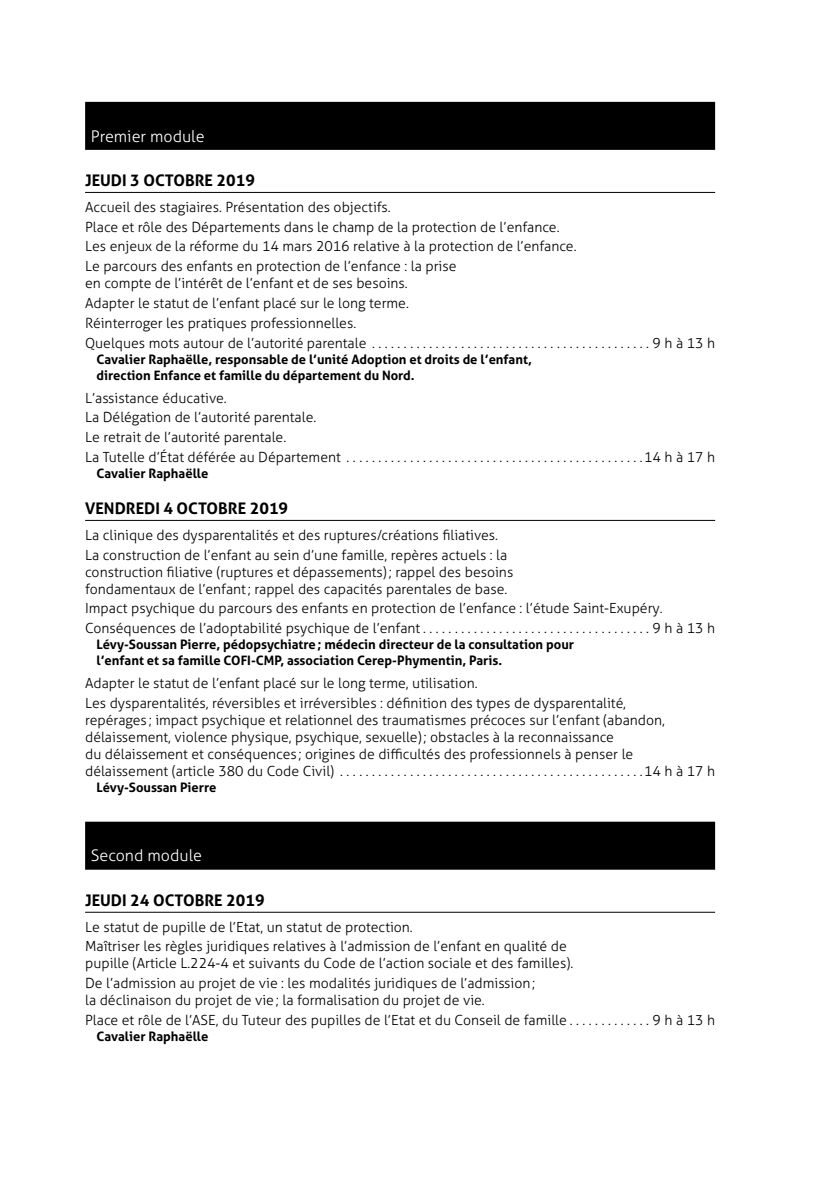
<style>
.page{position:relative;width:840px;height:1191px;background:#fff}
.page>*{position:absolute;margin:0;border:0;box-sizing:border-box;transform-origin:0 0}
.t1{font:700 16px "Aller";color:#000}
.t2{font:300 16px "Aller";color:#fff}
.t3{font:300 14px/19.8px "Aller";color:#000}
.t4{font:700 13px/16px "Aller";color:#000}
</style>
<div class="page">
<hr style="left:0;top:28px;width:1px;height:1134px;background:#82a1cc">
<div style="left:85px;top:102px;width:629px;height:48px;background:#000"></div>
<hr style="left:85px;top:192px;width:629px;height:1px;background:#000">
<hr style="left:85px;top:520px;width:629px;height:1px;background:#000">
<div style="left:85px;top:821px;width:629px;height:48px;background:#000"></div>
<hr style="left:85px;top:911px;width:629px;height:1px;background:#000">
<p class="t2" style="left:91px;top:126px;width:115px">Premier module</p>
<p class="t1" style="left:85px;top:171px;width:171px">JEUDI 3 OCTOBRE 2019</p>
<p class="t3" style="left:85px;top:197px;width:492px">Accueil des stagiaires. Présentation des objectifs.<br>Place et rôle des Départements dans le champ de la protection de l’enfance.<br>Les enjeux de la réforme du 14 mars 2016 relative à la protection de l’enfance.<br>Le parcours des enfants en protection de l’enfance : la prise</p>
<p class="t3" style="left:85px;top:273px;width:325px">en compte de l’intérêt de l’enfant et de ses besoins.<br>Adapter le statut de l’enfant placé sur le long terme.<br>Réinterroger les pratiques professionnelles.<br>Quelques mots autour de l’autorité parentale.............................................</p>
<p class="t3" style="left:652px;top:333px;width:64px">9 h à 13 h</p>
<p class="t4" style="left:96px;top:351px;width:436px">Cavalier Raphaëlle, responsable de l’unité Adoption et droits de l’enfant, direction Enfance et famille du département du Nord.</p>
<p class="t3" style="left:85px;top:388px;width:262px">L’assistance éducative.<br>La Délégation de l’autorité parentale.<br>Le retrait de l’autorité parentale.<br>La Tutelle d’État déférée au Département ...............................................</p>
<p class="t3" style="left:644px;top:447px;width:72px">14 h à 17 h</p>
<p class="t4" style="left:96px;top:465px;width:113px">Cavalier Raphaëlle</p>
<p class="t1" style="left:85px;top:498px;width:204px">VENDREDI 4 OCTOBRE 2019</p>
<p class="t3" style="left:85px;top:525px;width:423px">La clinique des dysparentalités et des ruptures/créations filiatives.<br>La construction de l’enfant au sein d’une famille, repères actuels : la</p>
<p class="t3" style="left:85px;top:563px;width:429px;line-height:17px">construction filiative (ruptures et dépassements); rappel des besoins fondamentaux de l’enfant; rappel des capacités parentales de base.</p>
<p class="t3" style="left:85px;top:598px;width:578px">Impact psychique du parcours des enfants en protection de l’enfance : l’étude Saint-Exupéry.<br>Conséquences de l’adoptabilité psychique de l’enfant.....................................</p>
<p class="t3" style="left:652px;top:618px;width:64px">9 h à 13 h</p>
<p class="t4" style="left:96px;top:636px;width:479px">Lévy-Soussan Pierre, pédopsychiatre; médecin directeur de la consultation pour l’enfant et sa famille COFI-CMP, association Cerep-Phymentin, Paris.</p>
<p class="t3" style="left:85px;top:673px;width:542px">Adapter le statut de l’enfant placé sur le long terme, utilisation.<br>Les dysparentalités, réversibles et irréversibles : définition des types de dysparentalité,</p>
<p class="t3" style="left:85px;top:711px;width:581px;line-height:17px">repérages ; impact psychique et relationnel des traumatismes précoces sur l’enfant (abandon, délaissement, violence physique, psychique, sexuelle); obstacles à la reconnaissance<br>du délaissement et conséquences ; origines de difficultés des professionnels à penser le délaissement (article 380 du Code Civil) ................................................</p>
<p class="t3" style="left:644px;top:761px;width:72px">14 h à 17 h</p>
<p class="t4" style="left:96px;top:779px;width:121px">Lévy-Soussan Pierre</p>
<p class="t2" style="left:91px;top:846px;width:113px">Second module</p>
<p class="t1" style="left:85px;top:890px;width:181px">JEUDI 24 OCTOBRE 2019</p>
<p class="t3" style="left:85px;top:916px;width:483px">Le statut de pupille de l’Etat, un statut de protection.<br>Maîtriser les règles juridiques relatives à l’admission de l’enfant en qualité de</p>
<p class="t3" style="left:85px;top:953px;width:489px">pupille (Article L.224-4 et suivants du Code de l’action sociale et des familles).<br>De l’admission au projet de vie : les modalités juridiques de l’admission;</p>
<p class="t3" style="left:85px;top:990px;width:486px">la déclinaison du projet de vie; la formalisation du projet de vie.<br>Place et rôle de l’ASE, du Tuteur des pupilles de l’Etat et du Conseil de famille..............</p>
<p class="t3" style="left:652px;top:1010px;width:64px">9 h à 13 h</p>
<p class="t4" style="left:96px;top:1028px;width:113px">Cavalier Raphaëlle</p>
</div>
